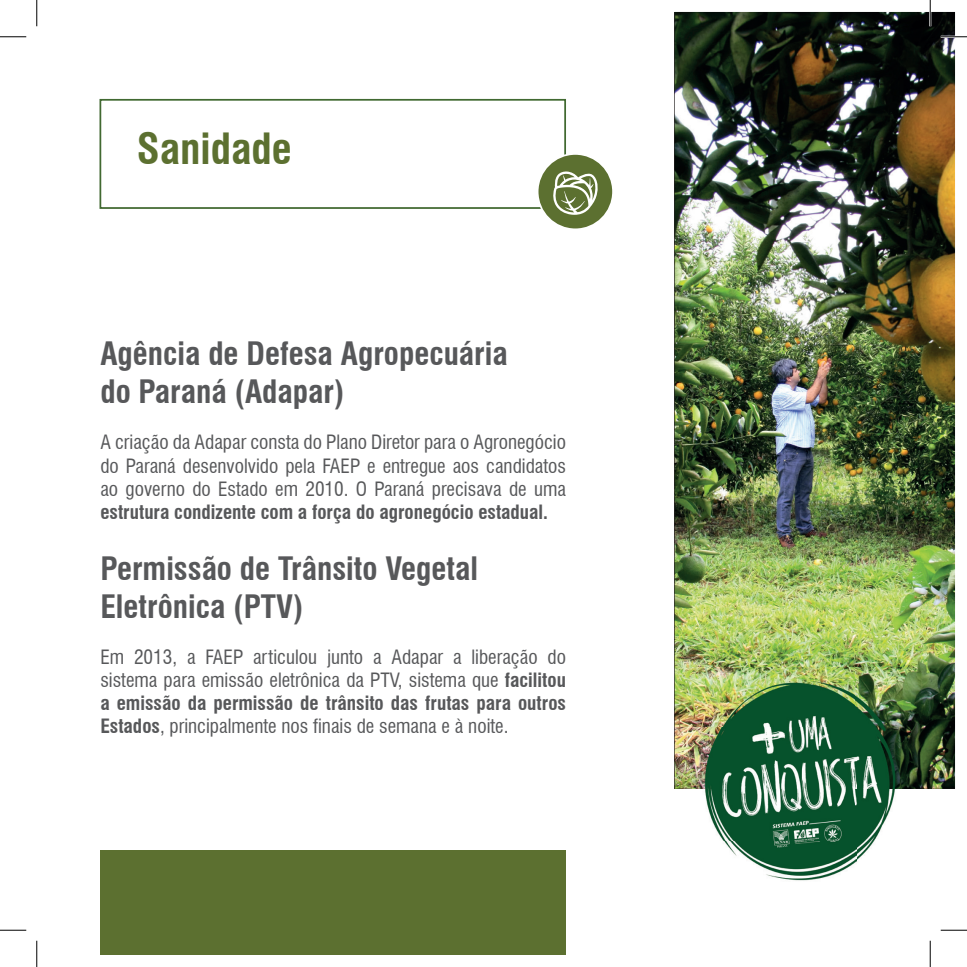
<style>
.page{position:relative;width:967px;height:967px;background:#fff}
.page>*{position:absolute;margin:0;border:0;box-sizing:border-box;transform-origin:0 0}
.t1{font:700 condensed 42px "Swiss 721 BT";color:#5c7030}
.t2{font:700 condensed 31.5px/37.8px "Swiss 721 BT";color:#57585a}
.t3{font:condensed 19.25px/23.1px "Swiss 721 BT";color:#57585a;text-align:justify}
.t4{font:700 condensed 19.25px "Swiss 721 BT";color:#57585a}
.s1{font-weight:700}
</style>
<div class="page">
<div style="left:99px;top:99px;width:467px;height:110px;background:#fff;border:2px solid #416931"></div>
<div style="left:100px;top:850px;width:466px;height:104px;background:#5c7030"></div>
<div style="left:537px;top:154px;width:76px;height:75px;background:#5c7030;border-radius:50%"></div>
<div style="left:536px;top:153px;width:78px;height:77px;border:2px solid #fff;border-radius:50%"></div>
<img style="left:674px;top:12px;width:280px;height:776px">
<img style="left:692px;top:667px;width:218px;height:214px">
<img style="left:692px;top:788px;width:218px;height:1px">
<svg style="left:553px;top:171px;width:45px;height:44px"></svg>
<hr style="left:940px;top:36px;width:26px;height:2px;background:#fff">
<hr style="left:929px;top:0;width:2px;height:26px;background:#fff">
<svg style="left:0;top:36px;width:26px;height:1px"></svg>
<svg style="left:940px;top:36px;width:26px;height:1px"></svg>
<svg style="left:0;top:929px;width:26px;height:1px"></svg>
<svg style="left:940px;top:929px;width:26px;height:1px"></svg>
<svg style="left:36px;top:0;width:1px;height:26px"></svg>
<svg style="left:36px;top:940px;width:1px;height:26px"></svg>
<svg style="left:929px;top:0;width:1px;height:26px"></svg>
<svg style="left:929px;top:940px;width:1px;height:26px"></svg>
<h1 class="t1" style="left:137px;top:123px;width:157px">Sanidade</h1>
<h2 class="t2" style="left:100px;top:335px;width:409px">Agência de Defesa Agropecuária do Paraná (Adapar)</h2>
<p class="t3" style="left:100px;top:431px;width:467px">A criação da Adapar consta do Plano Diretor para o Agronegócio do Paraná desenvolvido pela FAEP e entregue aos candidatos ao governo do Estado em 2010. O Paraná precisava de uma</p>
<p class="t4" style="left:100px;top:500px;width:449px">estrutura condizente com a força do agronegócio estadual.</p>
<h2 class="t2" style="left:100px;top:549px;width:379px">Permissão de Trânsito Vegetal<br>Eletrônica (PTV)</h2>
<p class="t3" style="left:100px;top:645px;width:467px">Em 2013, a FAEP articulou junto a Adapar a liberação do sistema para emissão eletrônica da PTV, sistema que <span class="s1">facilitou a emissão da permissão de trânsito das frutas para outros Estados</span>, principalmente nos finais de semana e à noite.</p>
</div>
